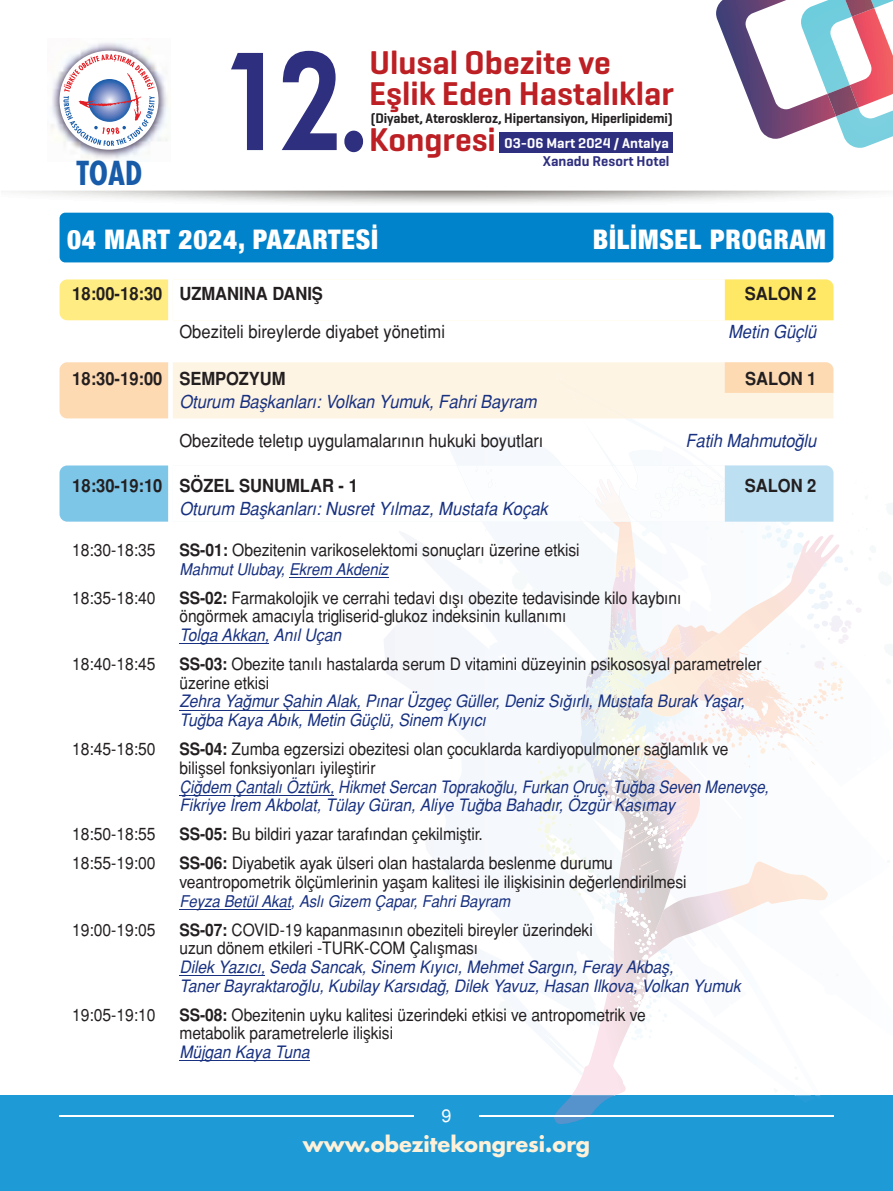
<style>
.page{position:relative;width:893px;height:1191px;background:#fff}
.page>*{position:absolute;margin:0;border:0;box-sizing:border-box;transform-origin:0 0}
.t1{font:800 128.7px "Futura";color:#2f2f80;scale:.87 1}
.t2{font:600 33.6px "Geogrotesque";color:#bc2024}
.t3{font:32.1px "Futura Cond Bold Tr";color:#185ba9}
.t4{font:900 condensed 27px "Helvetica Neue";letter-spacing:.03em;color:#fff}
.t5{font:21px "Futura Bold Tr";color:#fef1d9}
.t6{font:italic 18px "Helvetica Tr";letter-spacing:-.005em;color:#183181;scale:.92 1}
.t7{font:700 18px "Helvetica Tr";color:#231f20;scale:.92 1}
.t8{font:18px "Helvetica Normal Tr";letter-spacing:-.005em;color:#231f20;scale:.92 1}
.t9{font:18px "Helvetica Normal Tr";color:#fff}
.t10{font:17.1px/18.6px "Helvetica Normal Tr";letter-spacing:-.005em;color:#231f20;scale:.91 1}
.t11{font:17.1px/18.6px "Helvetica Normal Tr";letter-spacing:-.005em;color:#231f20;scale:.92 1}
.t12{font:italic 17.1px/18.6px "Helvetica Tr";letter-spacing:-.005em;color:#183181;scale:.92 1}
.t13{font:italic 17.1px/18.6px "Helvetica Tr";letter-spacing:-.005em;color:#183181;scale:.88 1}
.t14{font:italic 16.2px "Helvetica Tr";letter-spacing:-.005em;color:#183181;scale:.92 1}
.t15{font:600 14.4px "Geogrotesque";letter-spacing:.005em;color:#fff}
.t16{font:600 14.4px "Geogrotesque";letter-spacing:.005em;color:#2f2f80}
.t17{font:600 14.1px "Geogrotesque";letter-spacing:-.01em;color:#231f20}
.s1{font-family:"Helvetica Tr";font-weight:700}
</style>
<div class="page">
<div style="left:1px;top:1095px;width:892px;height:96px;background:#1e9ad6"></div>
<svg style="left:480px;top:960px;width:3px;height:10px"></svg>
<svg style="left:554px;top:866px;width:268px;height:258px"></svg>
<svg style="left:537px;top:701px;width:205px;height:150px"></svg>
<div style="left:499px;top:132px;width:174px;height:20px;background:#2f2f80"></div>
<svg style="left:10px;top:191px;width:869px;height:28px"></svg>
<img style="left:51px;top:42px;width:117px;height:117px">
<div style="left:60px;top:51px;width:99px;height:99px;background:#fff;border-radius:50%"></div>
<svg style="left:63px;top:54px;width:92px;height:92px"></svg>
<svg style="left:716px;top:0;width:177px;height:148px"></svg>
<img style="left:827px;top:0;width:47px;height:116px">
<hr style="left:60px;top:1115px;width:354px;height:1px;background:#fff">
<hr style="left:479px;top:1115px;width:354px;height:1px;background:#fff">
<div style="left:60px;top:213px;width:773px;height:49px;background:#0083ca;border-radius:6px"></div>
<svg style="left:60px;top:279px;width:773px;height:41px"></svg>
<svg style="left:60px;top:362px;width:782px;height:329px"></svg>
<hr style="left:289px;top:577px;width:99px;height:1px;background:#183181">
<hr style="left:179px;top:643px;width:90px;height:1px;background:#183181">
<hr style="left:179px;top:710px;width:182px;height:1px;background:#183181">
<hr style="left:179px;top:795px;width:155px;height:1px;background:#183181">
<hr style="left:179px;top:909px;width:112px;height:1px;background:#183181">
<hr style="left:179px;top:975px;width:86px;height:1px;background:#183181">
<hr style="left:179px;top:1060px;width:131px;height:1px;background:#183181">
<h3 class="t3" style="left:76px;top:152px;width:68px">TOAD</h3>
<h1 class="t1" style="left:219px;top:16px;width:175px">12.</h1>
<h2 class="t2" style="left:369px;top:42px;width:243px">Ulusal Obezite ve</h2>
<h2 class="t2" style="left:369px;top:73px;width:306px">Eşlik Eden Hastalıklar</h2>
<p class="t17" style="left:371px;top:110px;width:304px">(Diyabet, Ateroskleroz, Hipertansiyon, Hiperlipidemi)</p>
<h2 class="t2" style="left:369px;top:119px;width:128px">Kongresi</h2>
<p class="t15" style="left:504px;top:134px;width:166px">03-06 Mart 2024 / Antalya</p>
<p class="t16" style="left:543px;top:152px;width:128px">Xanadu Resort Hotel</p>
<h3 class="t4" style="left:67px;top:217px;width:313px">04 MART 2024, PAZARTESİ</h3>
<h3 class="t4" style="left:593px;top:217px;width:235px">BİLİMSEL PROGRAM</h3>
<p class="t7" style="left:72px;top:283px;width:274px">18:00-18:30 UZMANINA DANIŞ</p>
<p class="t7" style="left:745px;top:283px;width:80px">SALON 2</p>
<p class="t8" style="left:179px;top:321px;width:290px">Obeziteli bireylerde diyabet yönetimi</p>
<p class="t6" style="left:728px;top:321px;width:98px">Metin Güçlü</p>
<p class="t7" style="left:72px;top:368px;width:233px">18:30-19:00 SEMPOZYUM</p>
<p class="t7" style="left:745px;top:368px;width:79px">SALON 1</p>
<p class="t6" style="left:179px;top:391px;width:390px">Oturum Başkanları: Volkan Yumuk, Fahri Bayram</p>
<p class="t8" style="left:179px;top:430px;width:397px">Obezitede teletıp uygulamalarının hukuki boyutları</p>
<p class="t6" style="left:686px;top:430px;width:144px">Fatih Mahmutoğlu</p>
<p class="t7" style="left:72px;top:475px;width:312px">18:30-19:10 SÖZEL SUNUMLAR - 1</p>
<p class="t7" style="left:745px;top:475px;width:80px">SALON 2</p>
<p class="t6" style="left:179px;top:497px;width:402px">Oturum Başkanları: Nusret Yılmaz, Mustafa Koçak</p>
<p class="t11" style="left:72px;top:540px;width:92px">18:30-18:35</p>
<p class="t11" style="left:179px;top:540px;width:437px"><span class="s1">SS-01:</span> Obezitenin varikoselektomi sonuçları üzerine etkisi</p>
<p class="t14" style="left:179px;top:559px;width:229px">Mahmut Ulubay, Ekrem Akdeniz</p>
<p class="t11" style="left:72px;top:588px;width:92px">18:35-18:40</p>
<p class="t10" style="left:179px;top:588px;width:553px"><span class="s1">SS-02:</span> Farmakolojik ve cerrahi tedavi dışı obezite tedavisinde kilo kaybını öngörmek amacıyla trigliserid-glukoz indeksinin kullanımı</p>
<p class="t12" style="left:179px;top:625px;width:177px">Tolga Akkan, Anıl Uçan</p>
<p class="t11" style="left:72px;top:654px;width:92px">18:40-18:45</p>
<p class="t10" style="left:179px;top:654px;width:641px"><span class="s1">SS-03:</span> Obezite tanılı hastalarda serum D vitamini düzeyinin psikososyal parametreler üzerine etkisi</p>
<p class="t12" style="left:179px;top:692px;width:616px">Zehra Yağmur Şahin Alak, Pınar Üzgeç Güller, Deniz Sığırlı, Mustafa Burak Yaşar,<br>Tuğba Kaya Abık, Metin Güçlü, Sinem Kıyıcı</p>
<p class="t11" style="left:72px;top:739px;width:92px">18:45-18:50</p>
<p class="t10" style="left:179px;top:739px;width:605px"><span class="s1">SS-04:</span> Zumba egzersizi obezitesi olan çocuklarda kardiyopulmoner sağlamlık ve bilişsel fonksiyonları iyileştirir</p>
<p class="t13" style="left:179px;top:777px;width:671px">Çiğdem Çantalı Öztürk, Hikmet Sercan Toprakoğlu, Furkan Oruç, Tuğba Seven Menevşe,<br>Fikriye İrem Akbolat, Tülay Güran, Aliye Tuğba Bahadır, Özgür Kasımay</p>
<p class="t11" style="left:72px;top:825px;width:92px">18:50-18:55</p>
<p class="t11" style="left:179px;top:825px;width:331px"><span class="s1">SS-05:</span> Bu bildiri yazar tarafından çekilmiştir.</p>
<p class="t11" style="left:72px;top:853px;width:92px">18:55-19:00</p>
<p class="t11" style="left:179px;top:853px;width:553px"><span class="s1">SS-06:</span> Diyabetik ayak ülseri olan hastalarda beslenme durumu veantropometrik ölçümlerinin yaşam kalitesi ile ilişkisinin değerlendirilmesi</p>
<p class="t14" style="left:179px;top:891px;width:361px">Feyza Betül Akat, Aslı Gizem Çapar, Fahri Bayram</p>
<p class="t11" style="left:72px;top:920px;width:92px">19:00-19:05</p>
<p class="t10" style="left:179px;top:920px;width:456px"><span class="s1">SS-07:</span> COVID-19 kapanmasının obeziteli bireyler üzerindeki uzun dönem etkileri -TURK-COM Çalışması</p>
<p class="t12" style="left:179px;top:957px;width:611px">Dilek Yazıcı, Seda Sancak, Sinem Kıyıcı, Mehmet Sargın, Feray Akbaş,<br>Taner Bayraktaroğlu, Kubilay Karsıdağ, Dilek Yavuz, Hasan Ilkova, Volkan Yumuk</p>
<p class="t11" style="left:72px;top:1005px;width:92px">19:05-19:10</p>
<p class="t10" style="left:179px;top:1005px;width:514px"><span class="s1">SS-08:</span> Obezitenin uyku kalitesi üzerindeki etkisi ve antropometrik ve metabolik parametrelerle ilişkisi</p>
<p class="t12" style="left:179px;top:1042px;width:143px">Müjgan Kaya Tuna</p>
<p class="t9" style="left:441px;top:1104px;width:12px">9</p>
<p class="t5" style="left:303px;top:1129px;width:289px">www.obezitekongresi.org</p>
</div>
